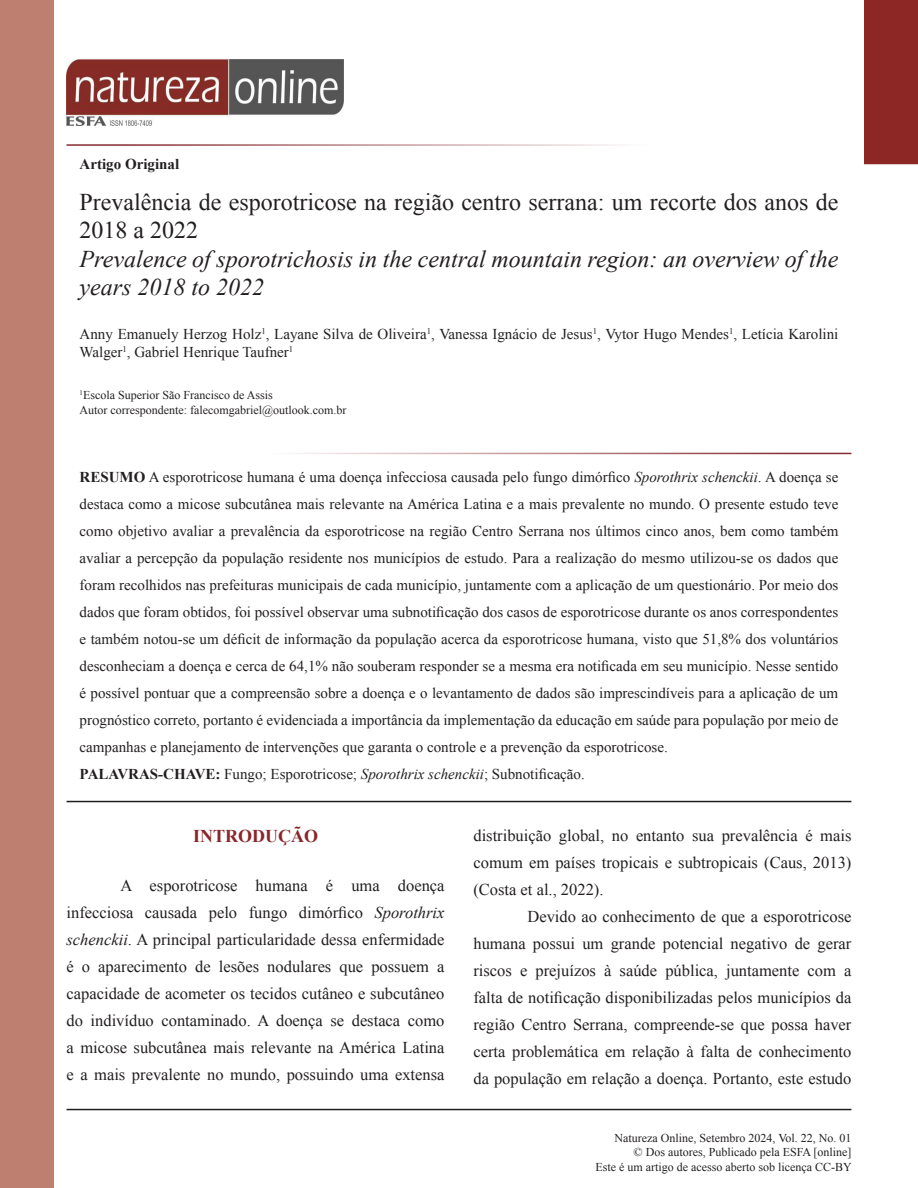
<style>
.page{position:relative;width:918px;height:1188px;background:#fff}
.page>*{position:absolute;margin:0;border:0;box-sizing:border-box;transform-origin:0 0}
.t1{font:italic 24px/28.5px "Times New Roman";color:#231f20}
.t2{font:24px/28.5px "Times New Roman";color:#231f20}
.t3{font:700 18px "Times New Roman";color:#89262b}
.t4{font:16.5px/27px "Times New Roman";color:#231f20;text-align:justify}
.t5{font:15px/27px "Times New Roman";color:#231f20}
.t6{font:700 15px "Times New Roman";color:#231f20}
.t7{font:12px "Times New Roman";color:#231f20}
.s1{font-weight:700}
.s2{font-style:italic}
</style>
<div class="page">
<div style="left:865px;top:1px;width:52px;height:163px;background:#8d2725"></div>
<div style="left:864px;top:0;width:54px;height:164px;border:2px solid #8d2725"></div>
<img style="left:67px;top:59px;width:277px;height:67px">
<hr style="left:67px;top:144px;width:784px;height:2px;background:#862b30">
<hr style="left:67px;top:453px;width:784px;height:1px;background:#862b30">
<div style="left:1px;top:1px;width:52px;height:1186px;background:#be7f71"></div>
<div style="left:0;top:0;width:54px;height:1188px;border:2px solid #be7f71"></div>
<hr style="left:67px;top:801px;width:784px;height:1px;background:#231f20">
<hr style="left:67px;top:1109px;width:784px;height:1px;background:#231f20">
<p class="t6" style="left:80px;top:154px;width:101px">Artigo Original</p>
<p class="t2" style="left:80px;top:187px;width:760px">Prevalência de esporotricose na região centro serrana: um recorte dos anos de<br>2018 a 2022</p>
<p class="t1" style="left:80px;top:244px;width:760px">Prevalence of sporotrichosis in the central mountain region: an overview of the years 2018 to 2022</p>
<p class="t5" style="left:80px;top:325px;width:760px;line-height:18px">Anny Emanuely Herzog Holz<sup>1</sup>, Layane Silva de Oliveira<sup>1</sup>, Vanessa Ignácio de Jesus<sup>1</sup>, Vytor Hugo Mendes<sup>1</sup>, Letícia Karolini<br>Walger<sup>1</sup>, Gabriel Henrique Taufner<sup>1</sup></p>
<p class="t7" style="left:80px;top:387px;width:195px"><sup>1</sup>Escola Superior São Francisco de Assis</p>
<p class="t7" style="left:80px;top:401px;width:269px">Autor correspondente: falecomgabriel@outlook.com.br</p>
<p class="t5" style="left:80px;top:463px;width:760px;text-align:justify"><span class="s1">RESUMO</span> A esporotricose humana é uma doença infecciosa causada pelo fungo dimórfico <span class="s2">Sporothrix schenckii</span>. A doença se destaca como a micose subcutânea mais relevante na América Latina e a mais prevalente no mundo. O presente estudo teve como objetivo avaliar a prevalência da esporotricose na região Centro Serrana nos últimos cinco anos, bem como também avaliar a percepção da população residente nos municípios de estudo. Para a realização do mesmo utilizou-se os dados que foram recolhidos nas prefeituras municipais de cada município, juntamente com a aplicação de um questionário. Por meio dos dados que foram obtidos, foi possível observar uma subnotificação dos casos de esporotricose durante os anos correspondentes e também notou-se um déficit de informação da população acerca da esporotricose humana, visto que 51,8% dos voluntários desconheciam a doença e cerca de 64,1% não souberam responder se a mesma era notificada em seu município. Nesse sentido é possível pontuar que a compreensão sobre a doença e o levantamento de dados são imprescindíveis para a aplicação de um prognóstico correto, portanto é evidenciada a importância da implementação da educação em saúde para população por meio de campanhas e planejamento de intervenções que garanta o controle e a prevenção da esporotricose.</p>
<p class="t5" style="left:80px;top:760px;width:507px"><span class="s1">PALAVRAS-CHAVE:</span> Fungo; Esporotricose; <span class="s2">Sporothrix schenckii</span>; Subnotificação.</p>
<p class="t3" style="left:193px;top:824px;width:126px">INTRODUÇÃO</p>
<p class="t4" style="left:67px;top:871px;width:380px;text-indent:54px">A esporotricose humana é uma doença infecciosa causada pelo fungo dimórfico <span class="s2">Sporothrix schenckii</span>. A principal particularidade dessa enfermidade é o aparecimento de lesões nodulares que possuem a capacidade de acometer os tecidos cutâneo e subcutâneo do indivíduo contaminado. A doença se destaca como a micose subcutânea mais relevante na América Latina e a mais prevalente no mundo, possuindo uma extensa</p>
<p class="t4" style="left:473px;top:822px;width:380px">distribuição global, no entanto sua prevalência é mais comum em países tropicais e subtropicais (Caus, 2013) (Costa et al., 2022).</p>
<p class="t4" style="left:473px;top:903px;width:380px;text-indent:54px">Devido ao conhecimento de que a esporotricose humana possui um grande potencial negativo de gerar riscos e prejuízos à saúde pública, juntamente com a falta de notificação disponibilizadas pelos municípios da região Centro Serrana, compreende-se que possa haver certa problemática em relação à falta de conhecimento da população em relação a doença. Portanto, este estudo</p>
<p class="t7" style="left:615px;top:1130px;width:238px">Natureza Online, Setembro 2024, Vol. 22, No. 01</p>
<p class="t7" style="left:634px;top:1144px;width:219px">© Dos autores, Publicado pela ESFA [online]</p>
<p class="t7" style="left:596px;top:1159px;width:258px">Este é um artigo de acesso aberto sob licença CC-BY</p>
</div>
